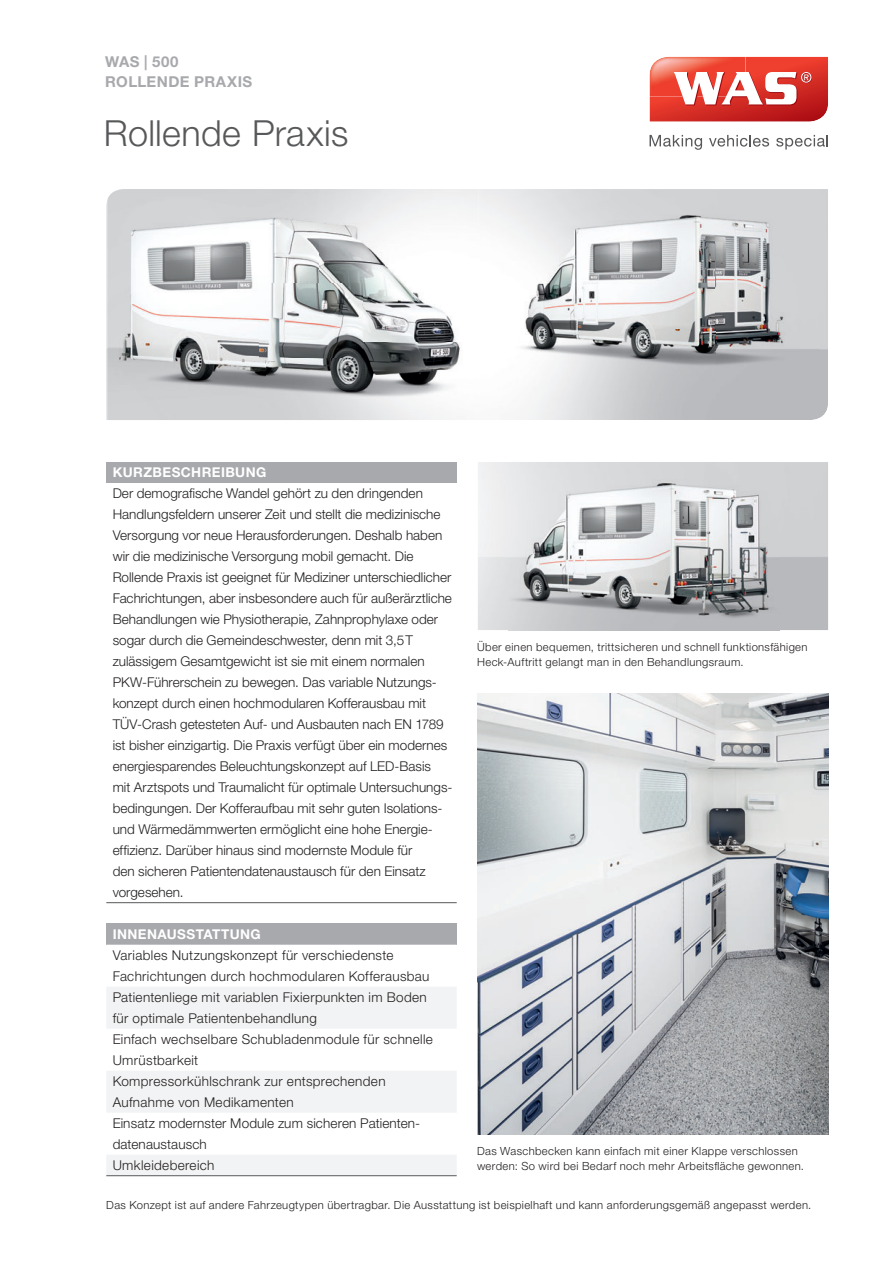
<style>
.page{position:relative;width:893px;height:1263px;background:#fff}
.page>*{position:absolute;margin:0;border:0;box-sizing:border-box;transform-origin:0 0}
.t1{font:300 36px "Helvetica Neue LT Pro";letter-spacing:.01em;color:#57585a}
.t2{font:700 15px/19.5px "Helvetica Neue LT Pro";letter-spacing:.025em;color:#a8a9ad}
.t3{font:300 13.5px/21px "Helvetica Neue LT Pro";color:#231f20}
.t4{font:300 13.5px/21px "Helvetica Neue LT Pro";letter-spacing:.025em;color:#231f20}
.t5{font:700 13.5px "Helvetica Neue LT Pro";letter-spacing:.03em;color:#fff}
.t6{font:300 11.25px/15px "Helvetica Neue LT Pro";letter-spacing:.035em;color:#231f20}
</style>
<div class="page">
<svg style="left:649px;top:57px;width:179px;height:65px"></svg>
<svg style="left:649px;top:135px;width:53px;height:15px"></svg>
<svg style="left:709px;top:135px;width:60px;height:12px"></svg>
<svg style="left:776px;top:135px;width:52px;height:15px"></svg>
<img style="left:106px;top:189px;width:722px;height:231px">
<img style="left:478px;top:693px;width:350px;height:441px">
<img style="left:108px;top:189px;width:211px;height:115px">
<img style="left:319px;top:189px;width:160px;height:154px">
<img style="left:108px;top:304px;width:159px;height:116px">
<img style="left:267px;top:343px;width:212px;height:77px">
<img style="left:260px;top:283px;width:103px;height:74px">
<img style="left:508px;top:463px;width:271px;height:167px">
<img style="left:508px;top:192px;width:311px;height:207px">
<div style="left:106px;top:462px;width:351px;height:21px;background:#a8a9ad"></div>
<hr style="left:106px;top:902px;width:351px;height:1px;background:#57585a">
<div style="left:106px;top:924px;width:351px;height:21px;background:#a8a9ad"></div>
<svg style="left:107px;top:987px;width:349px;height:188px;fill:#f2f3f4"></svg>
<hr style="left:106px;top:1175px;width:351px;height:1px;background:#57585a">
<p class="t2" style="left:105px;top:54px;width:149px">WAS | 500<br>ROLLENDE PRAXIS</p>
<h1 class="t1" style="left:104px;top:121px;width:246px">Rollende Praxis</h1>
<p class="t5" style="left:113px;top:468px;width:155px">KURZBESCHREIBUNG</p>
<p class="t3" style="left:113px;top:484px;width:341px">Der demografische Wandel gehört zu den dringenden Handlungsfeldern unserer Zeit und stellt die medizinische Versorgung vor neue Herausforderungen. Deshalb haben wir die medizinische Versorgung mobil gemacht. Die Rollende Praxis ist geeignet für Mediziner unterschiedlicher Fachrichtungen, aber insbesondere auch für außerärztliche Behandlungen wie Physiotherapie , Zahn prophylaxe oder sogar durch die Gemeindeschwester, denn mit 3,5 T zulässigem Gesamtgewicht ist sie mit einem normalen PKW-Führerschein zu bewegen. Das variable Nutzungs&shy;konzept durch einen hochmodularen Kofferausbau mit TÜV-Crash getesteten Auf- und Ausbauten nach EN 1789 ist bisher einzigartig. Die Praxis verfügt über ein modernes energiesparendes Beleuchtungskonzept auf LED-Basis<br>mit Arztspots und Trauma licht für optimale Untersuchungs&shy;bedingungen. Der Kofferaufbau mit sehr guten Isolations&shy;und Wärmedämm werten ermöglicht eine hohe Energie&shy;effizienz. Darüber hinaus sind modernste Module für<br>den sicheren Patientendatenaustausch für den Einsatz vorgesehen.</p>
<p class="t5" style="left:113px;top:929px;width:150px">INNENAUSSTATTUNG</p>
<p class="t4" style="left:113px;top:946px;width:322px">Variables Nutzungskonzept für verschiedenste Fachrichtungen durch hochmodularen Kofferausbau Patientenliege mit variablen Fixierpunkten im Boden für optimale Patientenbehandlung<br>Einfach wechselbare Schubladenmodule für schnelle Umrüstbarkeit<br>Kompressorkühlschrank zur entsprechenden Aufnahme von Medikamenten<br>Einsatz modernster Module zum sicheren Patienten&shy;datenaustausch<br>Umkleidebereich</p>
<p class="t6" style="left:477px;top:641px;width:332px">Über einen bequemen, trittsicheren und schnell funktionsfähigen<br>Heck-Auftritt gelangt man in den Behandlungsraum.</p>
<p class="t6" style="left:477px;top:1145px;width:328px">Das Waschbecken kann einfach mit einer Klappe verschlossen werden: So wird bei Bedarf noch mehr Arbeitsfläche gewonnen.</p>
<p class="t6" style="left:106px;top:1199px;width:706px">Das Konzept ist auf andere Fahrzeugtypen übertragbar. Die Ausstattung ist beispielhaft und kann anforderungsgemäß angepasst werden.</p>
</div>
